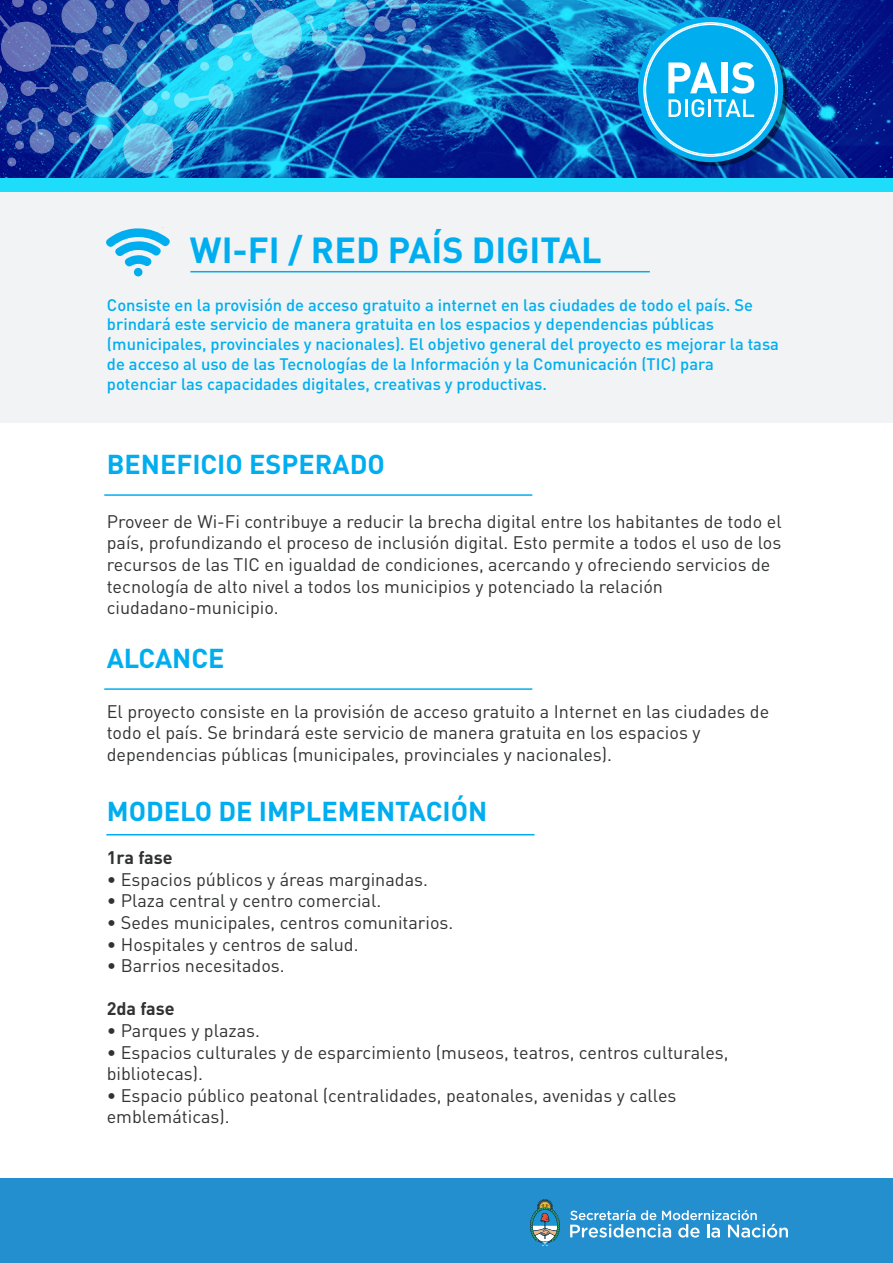
<style>
.page{position:relative;width:893px;height:1263px;background:#fff}
.page>*{position:absolute;margin:0;border:0;box-sizing:border-box;transform-origin:0 0}
.t1{font:700 35.85px "DIN Pro";color:#00aeef}
.t2{font:700 27px "DIN Pro";color:#00aeef}
.t3{font:18px/21.6px "DIN Pro";color:#313232}
.t4{font:700 18px "DIN Pro";color:#313232}
.t5{font:500 16.5px/19.8px "DIN Pro";color:#00aeef}
</style>
<div class="page">
<div style="left:0;top:137px;width:893px;height:286px;background:#f2f3f4"></div>
<div style="left:0;top:1179px;width:893px;height:84px;background:#238fcf"></div>
<svg style="left:0;top:0;width:893px;height:191px;background:#0d63b4"></svg>
<svg style="left:530px;top:1199px;width:30px;height:47px"></svg>
<svg style="left:570px;top:1210px;width:218px;height:27px"></svg>
<hr style="left:190px;top:271px;width:460px;height:1px;background:#00aeef">
<svg style="left:642px;top:21px;width:146px;height:145px"></svg>
<div style="left:638px;top:17px;width:145px;height:145px;background:#00aeef;border-radius:50%"></div>
<svg style="left:643px;top:22px;width:135px;height:135px"></svg>
<svg style="left:423px;top:45px;width:9px;height:9px"></svg>
<svg style="left:411px;top:3px;width:9px;height:9px"></svg>
<svg style="left:402px;top:18px;width:14px;height:14px"></svg>
<svg style="left:0;top:0;width:409px;height:173px;background:#256db8"></svg>
<svg style="left:257px;top:69px;width:9px;height:9px"></svg>
<svg style="left:106px;top:228px;width:64px;height:39px"></svg>
<div style="left:134px;top:268px;width:8px;height:8px;background:#00aeef;border-radius:50%"></div>
<hr style="left:104px;top:494px;width:428px;height:2px;background:#00aeef">
<hr style="left:104px;top:688px;width:428px;height:2px;background:#00aeef">
<hr style="left:106px;top:834px;width:428px;height:1px;background:#00aeef">
<h1 class="t1" style="left:190px;top:220px;width:413px">WI-FI / RED PAÍS DIGITAL</h1>
<p class="t5" style="left:107px;top:293px;width:673px">Consiste en la provisión de acceso gratuito a internet en las ciudades de todo el país. Se brindará este servicio de manera gratuita en los espacios y dependencias públicas (municipales, provinciales y nacionales). El objetivo general del proyecto es mejorar la tasa de acceso al uso de las Tecnologías de la Información y la Comunicación (TIC) para potenciar las capacidades digitales, creativas y productivas.</p>
<h2 class="t2" style="left:107px;top:441px;width:280px">BENEFICIO ESPERADO</h2>
<p class="t3" style="left:107px;top:509px;width:676px">Proveer de Wi-Fi contribuye a reducir la brecha digital entre los habitantes de todo el país, profundizando el proceso de inclusión digital. Esto permite a todos el uso de los recursos de las TIC en igualdad de condiciones, acercando y ofreciendo servicios de tecnología de alto nivel a todos los municipios y potenciado la relación ciudadano-municipio.</p>
<h2 class="t2" style="left:107px;top:636px;width:119px">ALCANCE</h2>
<p class="t3" style="left:107px;top:699px;width:664px">El proyecto consiste en la provisión de acceso gratuito a Internet en las ciudades de todo el país. Se brindará este servicio de manera gratuita en los espacios y dependencias públicas (municipales, provinciales y nacionales).</p>
<h2 class="t2" style="left:107px;top:789px;width:382px">MODELO DE IMPLEMENTACIÓN</h2>
<p class="t4" style="left:107px;top:843px;width:67px">1ra fase</p>
<p class="t3" style="left:107px;top:867px;width:323px">• Espacios públicos y áreas marginadas.</p>
<p class="t3" style="left:107px;top:888px;width:276px">• Plaza central y centro comercial.</p>
<p class="t3" style="left:107px;top:910px;width:348px">• Sedes municipales, centros comunitarios.</p>
<p class="t3" style="left:107px;top:931px;width:253px">• Hospitales y centros de salud.</p>
<p class="t3" style="left:107px;top:953px;width:179px">• Barrios necesitados.</p>
<p class="t4" style="left:107px;top:994px;width:70px">2da fase</p>
<p class="t3" style="left:107px;top:1018px;width:155px">• Parques y plazas.</p>
<p class="t3" style="left:107px;top:1039px;width:623px">• Espacios culturales y de esparcimiento (museos, teatros, centros culturales, bibliotecas).</p>
<p class="t3" style="left:107px;top:1083px;width:571px">• Espacio público peatonal (centralidades, peatonales, avenidas y calles emblemáticas).</p>
</div>
